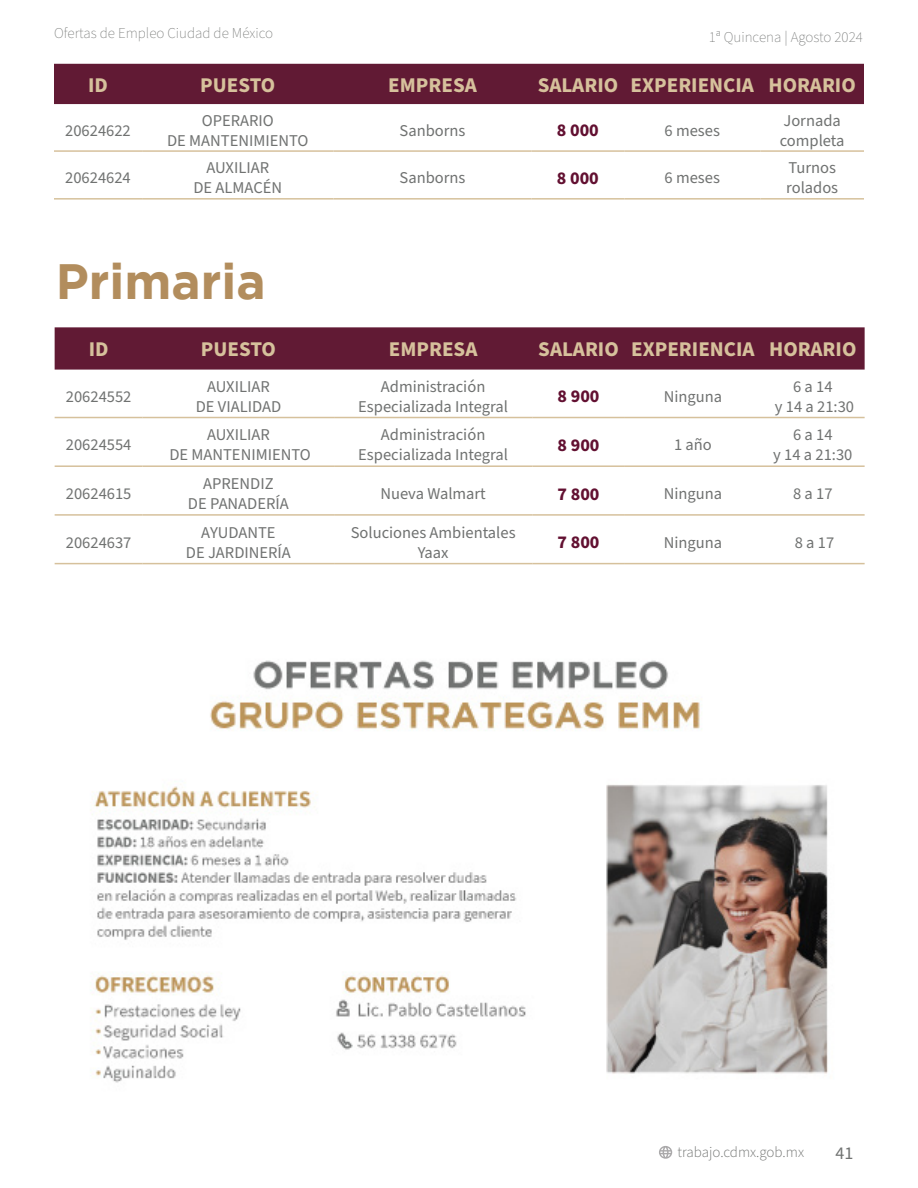
<style>
.page{position:relative;width:918px;height:1188px;background:#fff}
.page>*{position:absolute;margin:0;border:0;box-sizing:border-box;transform-origin:0 0}
.t1{font:700 49.5px "Gotham";color:#b28d5d}
.t2{font:700 21px "Source Sans Pro";color:#d6c19c}
.t3{font:700 18px "Source Sans Pro";color:#621031}
.t4{font:18px "Source Sans Pro";color:#707271}
.t5{font:16.5px/19.8px "Source Sans Pro";color:#707271;text-align:center}
.t6{font:200 15px "Source Sans Pro";color:#717371}
.t7{font:200 15px "Source Sans Pro";color:#707271}
.t8{font:300 15px "Source Sans Pro";color:#717371}
</style>
<div class="page">
<svg style="left:659px;top:1146px;width:13px;height:13px"></svg>
<div style="left:55px;top:327px;width:810px;height:43px;background:#611a34"></div>
<hr style="left:55px;top:417px;width:88px;height:1px;background:#d6c19c">
<hr style="left:143px;top:417px;width:191px;height:1px;background:#d6c19c">
<hr style="left:334px;top:417px;width:198px;height:1px;background:#d6c19c">
<hr style="left:532px;top:417px;width:93px;height:1px;background:#d6c19c">
<hr style="left:625px;top:417px;width:136px;height:1px;background:#d6c19c">
<hr style="left:761px;top:417px;width:104px;height:1px;background:#d6c19c">
<hr style="left:55px;top:465px;width:88px;height:2px;background:#d6c19c">
<hr style="left:143px;top:465px;width:191px;height:2px;background:#d6c19c">
<hr style="left:334px;top:465px;width:198px;height:2px;background:#d6c19c">
<hr style="left:532px;top:465px;width:93px;height:2px;background:#d6c19c">
<hr style="left:625px;top:465px;width:136px;height:2px;background:#d6c19c">
<hr style="left:761px;top:465px;width:104px;height:2px;background:#d6c19c">
<hr style="left:55px;top:514px;width:88px;height:2px;background:#d6c19c">
<hr style="left:143px;top:514px;width:191px;height:2px;background:#d6c19c">
<hr style="left:334px;top:514px;width:198px;height:2px;background:#d6c19c">
<hr style="left:532px;top:514px;width:93px;height:2px;background:#d6c19c">
<hr style="left:625px;top:514px;width:136px;height:2px;background:#d6c19c">
<hr style="left:761px;top:514px;width:104px;height:2px;background:#d6c19c">
<hr style="left:55px;top:563px;width:88px;height:1px;background:#d6c19c">
<hr style="left:143px;top:563px;width:191px;height:1px;background:#d6c19c">
<hr style="left:334px;top:563px;width:198px;height:1px;background:#d6c19c">
<hr style="left:532px;top:563px;width:93px;height:1px;background:#d6c19c">
<hr style="left:625px;top:563px;width:136px;height:1px;background:#d6c19c">
<hr style="left:761px;top:563px;width:104px;height:1px;background:#d6c19c">
<div style="left:54px;top:64px;width:810px;height:40px;background:#611a34"></div>
<hr style="left:54px;top:150px;width:88px;height:2px;background:#d6c19c">
<hr style="left:142px;top:150px;width:191px;height:2px;background:#d6c19c">
<hr style="left:333px;top:150px;width:199px;height:2px;background:#d6c19c">
<hr style="left:532px;top:150px;width:92px;height:2px;background:#d6c19c">
<hr style="left:624px;top:150px;width:136px;height:2px;background:#d6c19c">
<hr style="left:760px;top:150px;width:104px;height:2px;background:#d6c19c">
<hr style="left:54px;top:198px;width:88px;height:2px;background:#d6c19c">
<hr style="left:142px;top:198px;width:191px;height:2px;background:#d6c19c">
<hr style="left:333px;top:198px;width:199px;height:2px;background:#d6c19c">
<hr style="left:532px;top:198px;width:92px;height:2px;background:#d6c19c">
<hr style="left:624px;top:198px;width:136px;height:2px;background:#d6c19c">
<hr style="left:760px;top:198px;width:104px;height:2px;background:#d6c19c">
<img style="left:90px;top:660px;width:738px;height:423px">
<p class="t6" style="left:54px;top:23px;width:220px">Ofertas de Empleo Ciudad de México</p>
<p class="t7" style="left:709px;top:27px;width:156px">1ᵃ Quincena | Agosto 2024</p>
<p class="t2" style="left:88px;top:71px;width:21px">ID</p>
<p class="t2" style="left:200px;top:71px;width:77px">PUESTO</p>
<p class="t2" style="left:388px;top:71px;width:90px">EMPRESA</p>
<p class="t2" style="left:538px;top:71px;width:82px">SALARIO</p>
<p class="t2" style="left:631px;top:71px;width:125px">EXPERIENCIA</p>
<p class="t2" style="left:769px;top:71px;width:89px">HORARIO</p>
<p class="t5" style="left:65px;top:121px;width:67px">20624622</p>
<p class="t5" style="left:400px;top:121px;width:67px">Sanborns</p>
<p class="t3" style="left:557px;top:118px;width:43px">8 000</p>
<p class="t5" style="left:665px;top:121px;width:57px">6 meses</p>
<p class="t5" style="left:780px;top:111px;width:66px;text-align:left">Jornada completa</p>
<p class="t5" style="left:202px;top:111px;width:74px">OPERARIO</p>
<p class="t5" style="left:167px;top:131px;width:143px">DE MANTENIMIENTO</p>
<p class="t5" style="left:65px;top:169px;width:67px">20624624</p>
<p class="t5" style="left:206px;top:159px;width:64px">AUXILIAR</p>
<p class="t5" style="left:193px;top:178px;width:90px">DE ALMACÉN</p>
<p class="t1" style="left:56px;top:253px;width:211px">Primaria</p>
<p class="t5" style="left:400px;top:169px;width:67px">Sanborns</p>
<p class="t3" style="left:557px;top:166px;width:43px">8 000</p>
<p class="t5" style="left:665px;top:169px;width:57px">6 meses</p>
<p class="t5" style="left:786px;top:159px;width:54px;text-align:left">Turnos rolados</p>
<p class="t2" style="left:89px;top:335px;width:21px">ID</p>
<p class="t2" style="left:201px;top:335px;width:77px">PUESTO</p>
<p class="t2" style="left:389px;top:335px;width:90px">EMPRESA</p>
<p class="t2" style="left:538px;top:335px;width:82px">SALARIO</p>
<p class="t2" style="left:631px;top:335px;width:125px">EXPERIENCIA</p>
<p class="t2" style="left:769px;top:335px;width:89px">HORARIO</p>
<p class="t5" style="left:66px;top:387px;width:67px">20624552</p>
<p class="t5" style="left:358px;top:377px;width:151px">Administración<br>Especializada Integral</p>
<p class="t3" style="left:558px;top:384px;width:43px">8 900</p>
<p class="t5" style="left:664px;top:387px;width:60px">Ninguna</p>
<p class="t5" style="left:207px;top:377px;width:64px">AUXILIAR</p>
<p class="t5" style="left:196px;top:397px;width:87px">DE VIALIDAD</p>
<p class="t5" style="left:793px;top:377px;width:41px">6 a 14</p>
<p class="t5" style="left:775px;top:397px;width:81px">y 14 a 21:30</p>
<p class="t5" style="left:66px;top:435px;width:67px">20624554</p>
<p class="t5" style="left:66px;top:484px;width:67px">20624615</p>
<p class="t5" style="left:66px;top:533px;width:67px">20624637</p>
<p class="t5" style="left:207px;top:426px;width:64px">AUXILIAR</p>
<p class="t5" style="left:169px;top:445px;width:143px">DE MANTENIMIENTO</p>
<p class="t5" style="left:203px;top:474px;width:72px">APRENDIZ</p>
<p class="t5" style="left:188px;top:494px;width:102px">DE PANADERÍA</p>
<p class="t5" style="left:201px;top:523px;width:76px">AYUDANTE</p>
<p class="t5" style="left:186px;top:543px;width:107px">DE JARDINERÍA</p>
<p class="t5" style="left:358px;top:426px;width:151px">Administración<br>Especializada Integral</p>
<p class="t3" style="left:558px;top:433px;width:43px">8 900</p>
<p class="t5" style="left:674px;top:435px;width:39px">1 año</p>
<p class="t5" style="left:793px;top:426px;width:41px">6 a 14</p>
<p class="t5" style="left:773px;top:445px;width:81px">y 14 a 21:30</p>
<p class="t5" style="left:380px;top:484px;width:107px">Nueva Walmart</p>
<p class="t3" style="left:558px;top:482px;width:43px">7 800</p>
<p class="t5" style="left:664px;top:484px;width:60px">Ninguna</p>
<p class="t5" style="left:793px;top:484px;width:41px">8 a 17</p>
<p class="t5" style="left:351px;top:523px;width:166px">Soluciones Ambientales<br>Yaax</p>
<p class="t3" style="left:558px;top:530px;width:43px">7 800</p>
<p class="t5" style="left:664px;top:533px;width:60px">Ninguna</p>
<p class="t5" style="left:795px;top:533px;width:41px">8 a 17</p>
<p class="t8" style="left:677px;top:1142px;width:128px">trabajo.cdmx.gob.mx</p>
<p class="t4" style="left:835px;top:1141px;width:19px">41</p>
</div>
